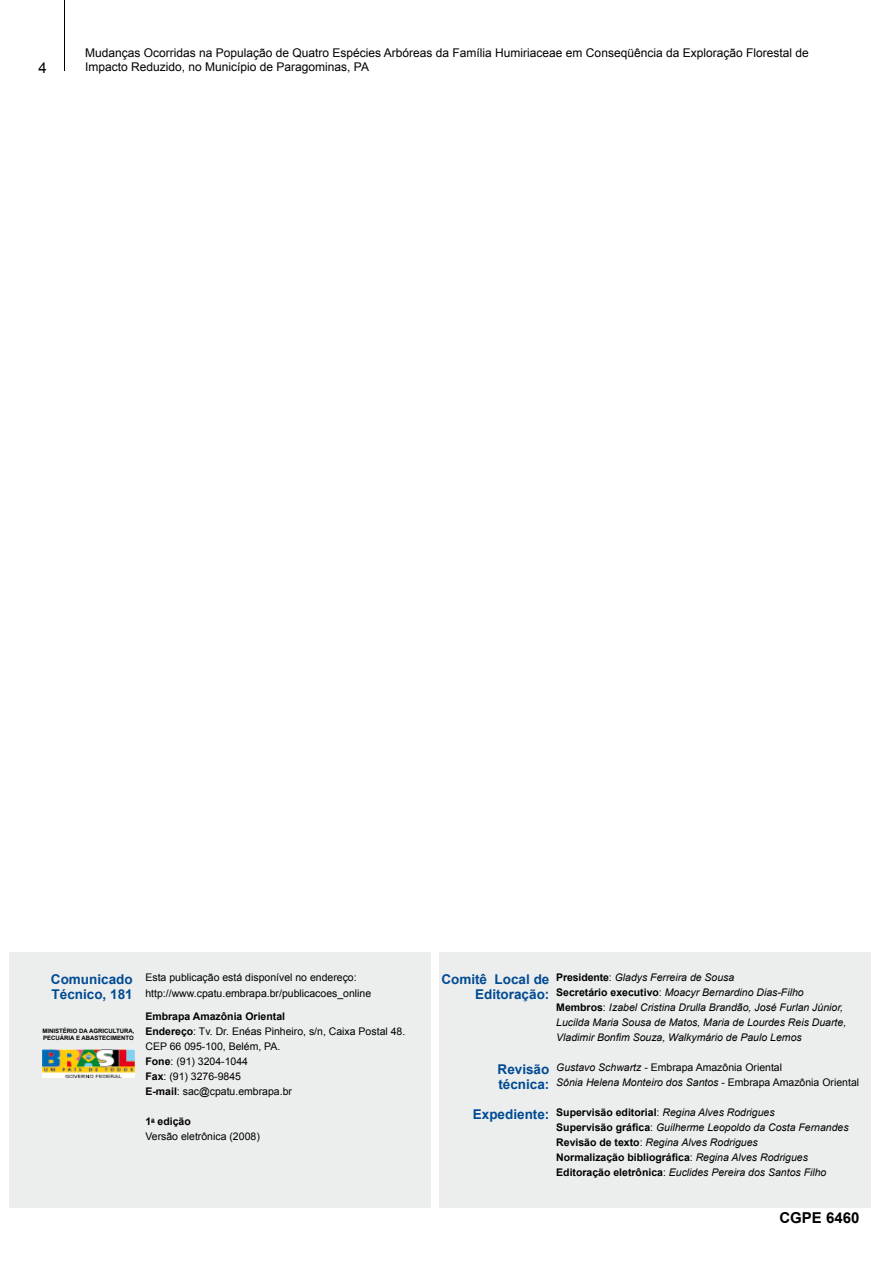
<style>
.page{position:relative;width:893px;height:1263px;background:#fff}
.page>*{position:absolute;margin:0;border:0;box-sizing:border-box;transform-origin:0 0}
.t1{font:700 15px "Arial";color:#000}
.t2{font:15px "Arial";color:#000}
.t3{font:700 13.5px/15px "Arial";color:#004b93}
.t4{font:12px/14.4px "Arial";color:#000}
.t5{font:italic 10.5px/15px "Arial";color:#000}
.t6{font:10.5px/15px "Arial";color:#000}
.t7{font:700 6px/7.2px "Arial";color:#000}
.s1{font-weight:700}
.s2{font-weight:700;font-style:normal}
.s3{font-style:normal}
.s4{font-style:italic}
</style>
<div class="page">
<hr style="left:64px;top:0;width:1px;height:71px;background:#000">
<div style="left:439px;top:953px;width:431px;height:255px;background:#eceded"></div>
<div style="left:9px;top:953px;width:421px;height:255px;background:#eceded"></div>
<img style="left:43px;top:1049px;width:91px;height:29px">
<h1 class="t2" style="left:38px;top:58px;width:10px">4</h1>
<p class="t4" style="left:85px;top:46px;width:725px">Mudanças Ocorridas na População de Quatro Espécies Arbóreas da Família Humiriaceae em Conseqüência da Exploração Florestal de<br>Impacto Reduzido, no Município de Paragominas, PA</p>
<p class="t3" style="left:51px;top:972px;width:83px">Comunicado<br>Técnico, 181</p>
<p class="t7" style="left:43px;top:1027px;width:93px">MINISTÉRIO DA AGRICULTURA,<br>PECUÁRIA E ABASTECIMENTO</p>
<p class="t6" style="left:145px;top:970px;width:227px">Esta publicação está disponível no endereço: http://www.cpatu.embrapa.br/publicacoes_online</p>
<p class="t6" style="left:145px;top:1009px;width:261px"><span class="s1">Embrapa Amazônia Oriental<br>Endereço</span>: Tv. Dr. Enéas Pinheiro, s/n, Caixa Postal 48.<br>CEP 66 095-100, Belém, PA.<br><span class="s1">Fone</span>: (91) 3204-1044<br><span class="s1">Fax</span>: (91) 3276-9845<br><span class="s1">E-mail</span>: sac@cpatu.embrapa.br</p>
<p class="t6" style="left:145px;top:1114px;width:116px"><span class="s1">1</span><sup>a</sup> <span class="s1">edição<br></span>Versão eletrônica (2008)</p>
<p class="t5" style="left:556px;top:969px;width:292px"><span class="s2">Presidente</span><span class="s3">:</span> Gladys Ferreira de Sousa<br><span class="s2">Secretário executivo</span><span class="s3">:</span> Moacyr Bernardino Dias-Filho <span class="s2">Membros</span><span class="s3">:</span> Izabel Cristina Drulla Brandão, José Furlan Júnior, Lucilda Maria Sousa de Matos, Maria de Lourdes Reis Duarte, Vladimir Bonfim Souza, Walkymário de Paulo Lemos</p>
<p class="t6" style="left:556px;top:1059px;width:304px"><span class="s4">Gustavo Schwartz</span> - Embrapa Amazônia Oriental<br><span class="s4">Sônia Helena Monteiro dos Santos</span> - Embrapa Amazônia Oriental</p>
<p class="t5" style="left:556px;top:1104px;width:294px"><span class="s2">Supervisão editorial</span><span class="s3">:</span> Regina Alves Rodrigues<br><span class="s2">Supervisão gráfica</span><span class="s3">:</span> Guilherme Leopoldo da Costa Fernandes <span class="s2">Revisão de texto</span><span class="s3">:</span> Regina Alves Rodrigues<br><span class="s2">Normalização bibliográfica</span><span class="s3">:</span> Regina Alves Rodrigues <span class="s2">Editoração eletrônica</span><span class="s3">:</span> Euclides Pereira dos Santos Filho</p>
<p class="t3" style="left:441px;top:972px;width:110px;text-align:right">Comitê Local de<br>Editoração:</p>
<p class="t3" style="left:498px;top:1062px;width:53px">Revisão técnica:</p>
<p class="t3" style="left:473px;top:1107px;width:78px">Expediente:</p>
<h1 class="t1" style="left:779px;top:1208px;width:82px">CGPE 6460</h1>
</div>
